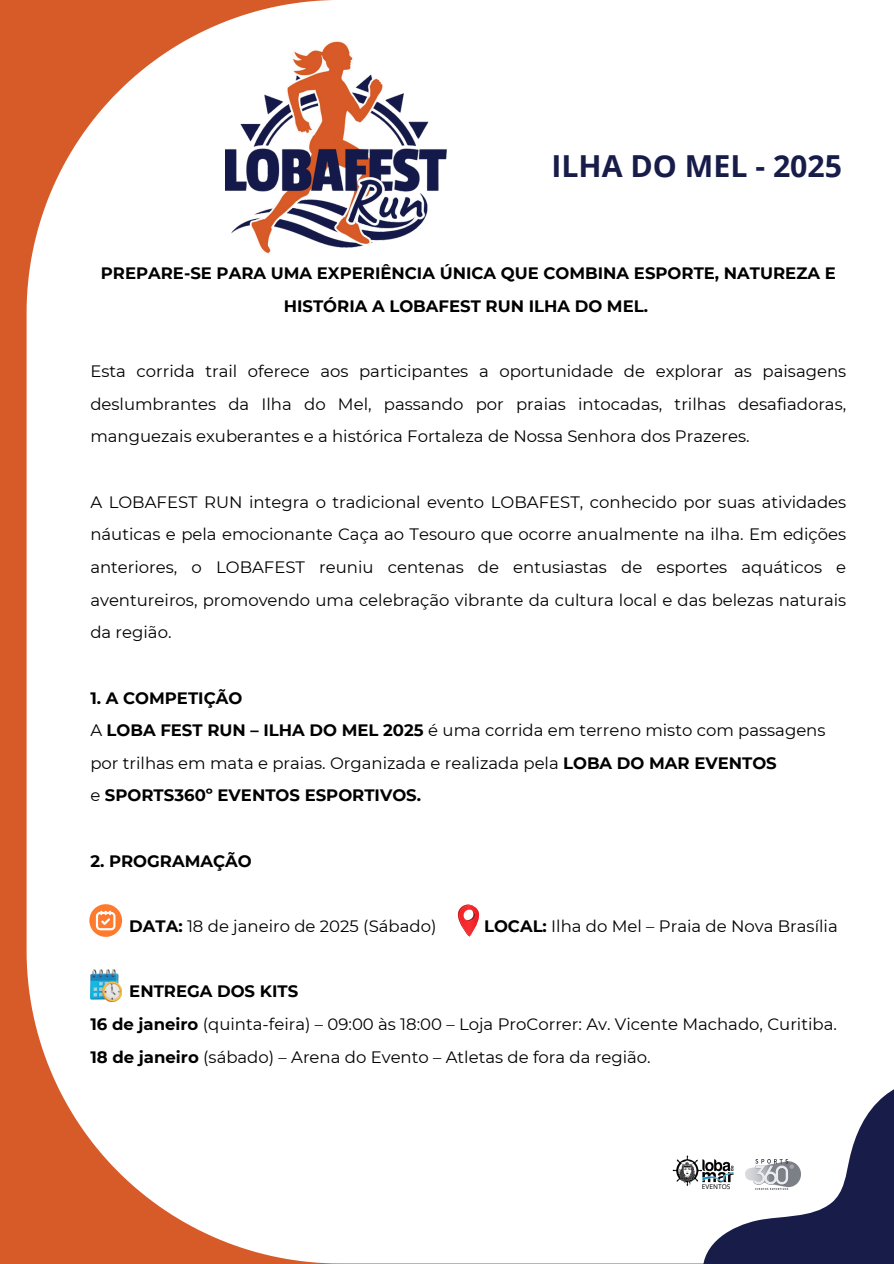
<style>
.page{position:relative;width:894px;height:1264px;background:#fff}
.page>*{position:absolute;margin:0;border:0;box-sizing:border-box;transform-origin:0 0}
.t1{font:700 30.3px "Open Sans";color:#171c49}
.t2{font:16.5px/32.7px "Montserrat";color:#000;text-align:justify}
.t3{font:700 16.5px/32.7px "Montserrat";color:#000;text-align:center}
.t4{font:6.6px "Open Sans";color:#000}
.s1{font-weight:700}
</style>
<div class="page">
<div style="left:0;top:0;width:893px;height:1263px;background:#d75b29"></div>
<div style="left:27px;top:0;width:866px;height:1263px;background:#fff"></div>
<img style="left:226px;top:41px;width:220px;height:213px">
<svg style="left:662px;top:1041px;width:231px;height:222px;background:#bfc1cc"></svg>
<svg style="left:458px;top:904px;width:21px;height:32px"></svg>
<svg style="left:89px;top:904px;width:33px;height:32px"></svg>
<img style="left:90px;top:969px;width:32px;height:32px">
<h3 class="t1" style="left:551px;top:145px;width:292px">ILHA DO MEL - 2025</h3>
<h1 class="t3" style="left:101px;top:257px;width:736px">PREPARE-SE PARA UMA EXPERIÊNCIA Ú NICA QUE COMBINA ESPORTE, NATUREZA E<br>HISTÓRIA A LOBAFEST RUN ILHA DO MEL.</h1>
<h2 class="t2" style="left:90px;top:355px;width:757px">Esta corrida trail oferece aos participantes a oportunidade de explorar as paisagens deslumbrantes da Ilha do Mel, passando por praias intocadas, trilhas desafiadoras, manguezais exuberantes e a histórica Fortaleza de Nossa Senhora dos Prazeres.</h2>
<h3 class="t2" style="left:90px;top:485px;width:757px">A LOBAFEST RUN integra o tradicional evento LOBAFEST, conhecido por suas atividades ná uticas e pela emocionante Caça ao Tesouro que ocorre anualmente na ilha. Em edições anteriores, o LOBAFEST reuniu centenas de entusiastas de esportes aquáticos e aventureiros, promovendo uma celebração vibrante da cultura local e das belezas naturais da região.</h3>
<h3 class="t2" style="left:90px;top:681px;width:736px;text-align:left"><span class="s1">1. A COMPETIÇÃO<br></span>A <span class="s1">LOBA FEST RUN – ILHA DO MEL 2025</span> é uma corrida em terreno misto com passagens por trilhas em mata e praias. Organizada e realizada pela <span class="s1">LOBA DO MAR EVENTOS<br></span>e <span class="s1">SPORTS360º EVENTOS ESPORTIVOS.</span></h3>
<h3 class="t3" style="left:90px;top:844px;width:163px">2. PROGRAMAÇÃO</h3>
<h2 class="t2" style="left:129px;top:909px;width:308px"><span class="s1">DATA:</span> 18 de janeiro de 2025 (Sá bado)</h2>
<h2 class="t2" style="left:484px;top:909px;width:355px"><span class="s1">LOCAL:</span> Ilha do Mel – Praia de Nova Brasília</h2>
<h3 class="t2" style="left:90px;top:975px;width:748px;text-align:left;text-indent:39px"><span class="s1">ENTREGA DOS KITS<br>16 de janeiro</span> (quinta-feira) – 09:00 às 18:00 – Loja ProCorrer: Av. Vicente Machado, Curitiba.<br><span class="s1">18 de janeiro</span> (sá bado) – Arena do Evento – Atletas de fora da região.</h3>
<p class="t4" style="left:701px;top:1182px;width:30px">EVENTOS</p>
</div>
